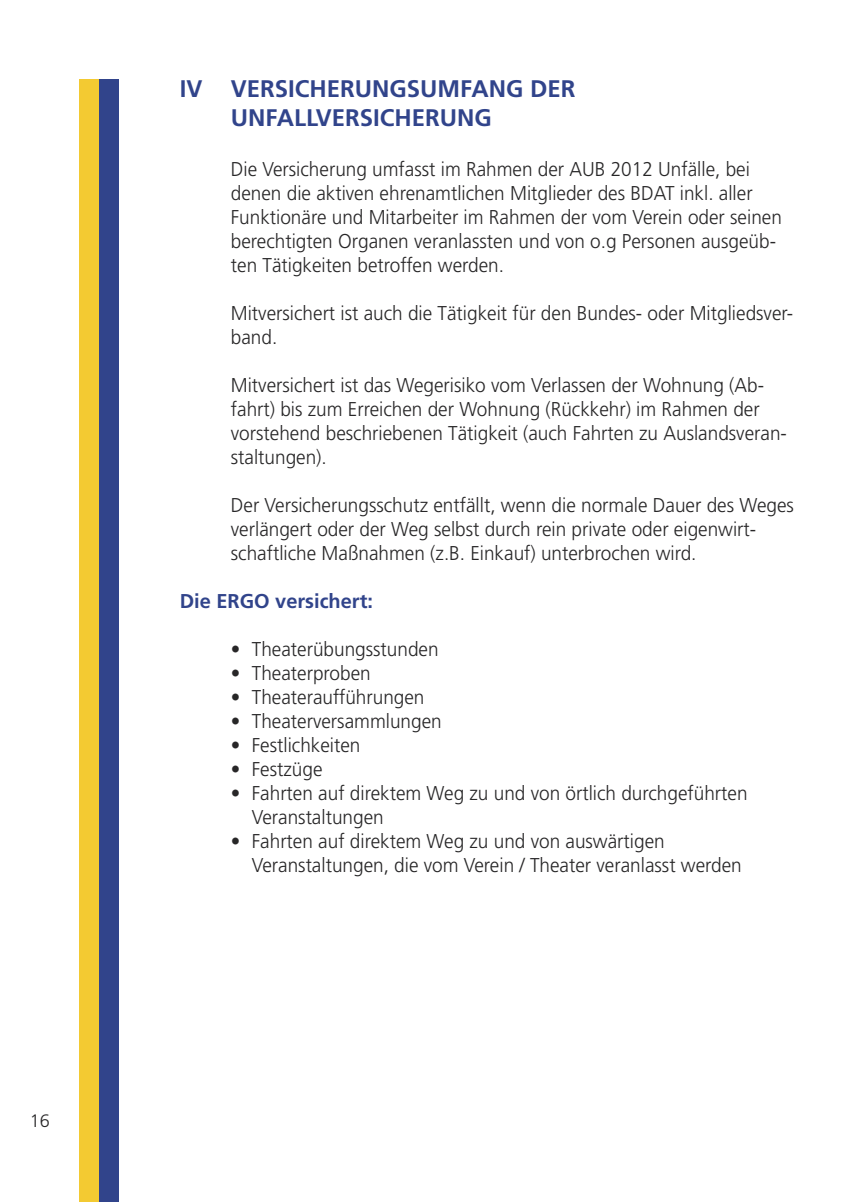
<style>
.page{position:relative;width:851px;height:1202px;background:#fff}
.page>*{position:absolute;margin:0;border:0;box-sizing:border-box;transform-origin:0 0}
.t1{font:700 24px/28.8px "Frutiger";color:#31448b}
.t2{font:300 20px/24px "Frutiger";color:#272627;scale:.95 1}
.t3{font:700 20px "Frutiger";color:#31448b}
.t4{font:300 18px "Frutiger";color:#272627}
</style>
<div class="page">
<div style="left:99px;top:79px;width:20px;height:1123px;background:#31448b"></div>
<div style="left:79px;top:79px;width:20px;height:1123px;background:#f3ca32"></div>
<p class="t4" style="left:30px;top:1114px;width:21px">16</p>
<p class="t1" style="left:231px;top:76px;width:346px;text-indent:-51px">IV VERSICHERUNGSUMFANG DER<br>UNFALLVERSICHERUNG</p>
<p class="t2" style="left:231px;top:159px;width:581px">Die Versicherung umfasst im Rahmen der AUB 2012 Unfälle, bei denen die aktiven ehrenamtlichen Mitglieder des BDAT inkl. aller Funktionäre und Mitarbeiter im Rahmen der vom Verein oder seinen berechtigten Organen veranlassten und von o.g Personen ausgeüb&shy;ten Tätigkeiten betroffen werden.</p>
<p class="t2" style="left:231px;top:303px;width:593px">Mitversichert ist auch die Tätigkeit für den Bundes- oder Mitgliedsver&shy;band.</p>
<p class="t2" style="left:231px;top:375px;width:586px">Mitversichert ist das Wegerisiko vom Verlassen der Wohnung (Ab&shy;fahrt) bis zum Erreichen der Wohnung (Rückkehr) im Rahmen der vorstehend beschriebenen Tätigkeit (auch Fahrten zu Auslandsveran&shy;staltungen).</p>
<p class="t2" style="left:231px;top:495px;width:594px">Der Versicherungsschutz entfällt, wenn die normale Dauer des Weges verlängert oder der Weg selbst durch rein private oder eigenwirt&shy;schaftliche Maßnahmen (z.B. Einkauf) unterbrochen wird.</p>
<p class="t3" style="left:180px;top:593px;width:195px">Die ERGO versichert:</p>
<p class="t2" style="left:231px;top:639px;width:220px">• Theaterübungsstunden</p>
<p class="t2" style="left:231px;top:663px;width:149px">• Theaterproben</p>
<p class="t2" style="left:231px;top:687px;width:205px">• Theateraufführungen</p>
<p class="t2" style="left:231px;top:711px;width:223px">• Theaterversammlungen</p>
<p class="t2" style="left:231px;top:735px;width:138px">• Festlichkeiten</p>
<p class="t2" style="left:231px;top:759px;width:98px">• Festzüge</p>
<p class="t2" style="left:252px;top:783px;width:523px;text-indent:-21px">• Fahrten auf direktem Weg zu und von örtlich durchgeführten<br>Veranstaltungen</p>
<p class="t2" style="left:252px;top:831px;width:517px;text-indent:-21px">• Fahrten auf direktem Weg zu und von auswärtigen<br>Veranstaltungen, die vom Verein / Theater veranlasst werden</p>
</div>
